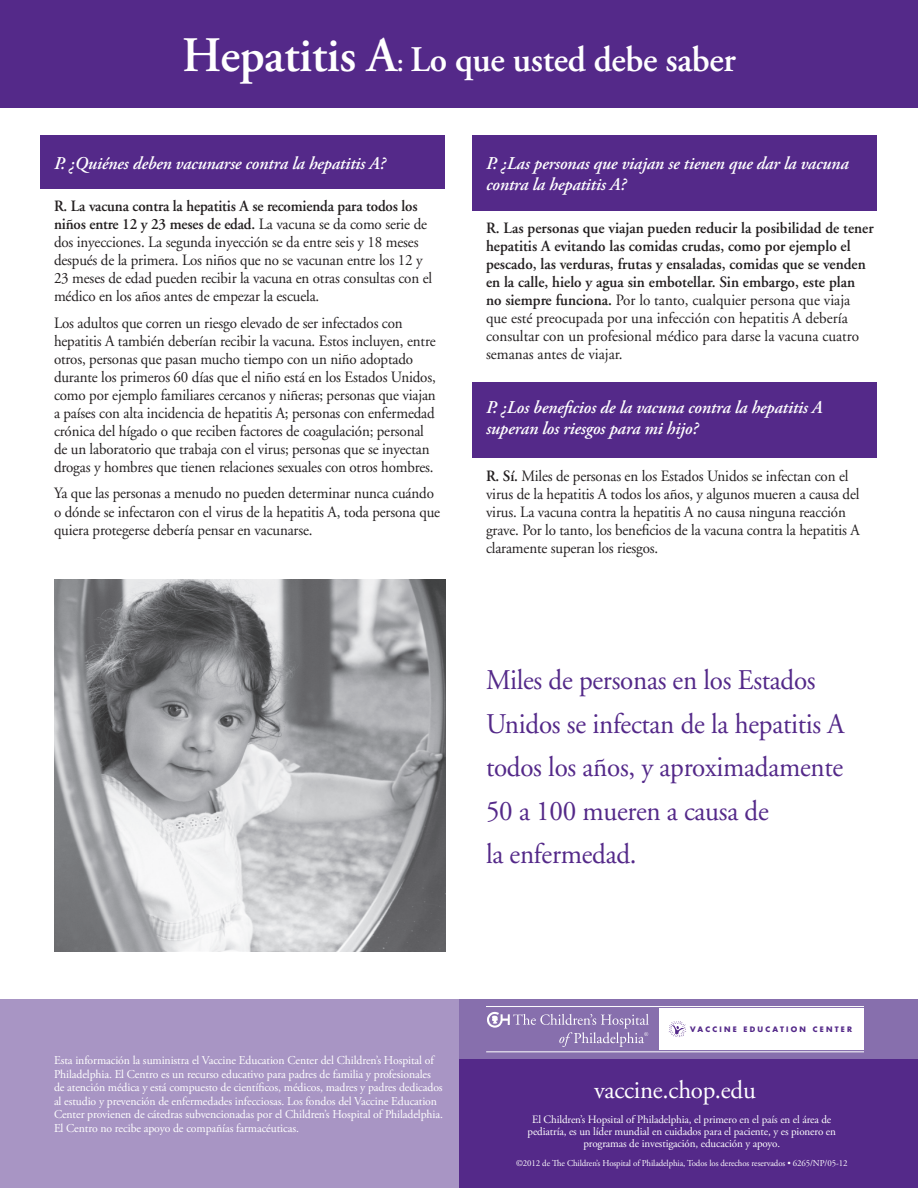
<style>
.page{position:relative;width:918px;height:1188px;background:#fff}
.page>*{position:absolute;margin:0;border:0;box-sizing:border-box;transform-origin:0 0}
.t1{font:600 36px "Adobe Garamond Pro";letter-spacing:-.01em;color:#fff}
.t2{font:28.5px/43.5px "Adobe Garamond";letter-spacing:-.01em;color:#542989;scale:.95 1}
.t3{font:25.5px "Adobe Garamond Pro";letter-spacing:-.01em;color:#fff}
.t4{font:italic 600 18px/21px "Adobe Garamond Pro";letter-spacing:-.01em;color:#fff}
.t5{font:15.75px/18px "Adobe Garamond";letter-spacing:-.01em;color:#231f20;scale:.95 1}
.t6{font:600 15.75px/18px "Adobe Garamond";color:#231f20;scale:.96 1}
.t7{font:12px/13.5px "Adobe Garamond Pro";letter-spacing:-.01em;color:#fff}
.t8{font:11.25px/12px "Adobe Garamond Pro";letter-spacing:-.01em;color:#fff;text-align:center}
.t9{font:9px "Adobe Garamond Pro";letter-spacing:-.01em;color:#fff}
.t10{font:700 7.35px "Futura";letter-spacing:.3em;color:#542989}
.s1{font-size:49.5px}
.s2{font-size:28.5px}
.s3{font-weight:600}
.s4{font-weight:400}
</style>
<div class="page">
<div style="left:472px;top:135px;width:406px;height:76px;background:#542989"></div>
<img style="left:54px;top:580px;width:392px;height:372px">
<div style="left:0;top:0;width:918px;height:108px;background:#542989"></div>
<div style="left:0;top:999px;width:473px;height:189px;background:#a895c4"></div>
<div style="left:459px;top:999px;width:459px;height:70px;background:#876fad"></div>
<div style="left:459px;top:1060px;width:459px;height:128px;background:#542989"></div>
<div style="left:659px;top:1008px;width:205px;height:42px;background:#fff"></div>
<svg style="left:487px;top:1011px;width:162px;height:36px"></svg>
<hr style="left:486px;top:1006px;width:378px;height:1px;background:#fff">
<hr style="left:486px;top:1052px;width:378px;height:1px;background:#fff">
<svg style="left:669px;top:1021px;width:17px;height:16px"></svg>
<div style="left:472px;top:382px;width:406px;height:76px;background:#542989"></div>
<div style="left:40px;top:135px;width:406px;height:54px;background:#542989"></div>
<h1 class="t1" style="left:182px;top:39px;width:555px"><span class="s1">Hepatitis A</span><span class="s2">:</span> Lo que usted debe saber</h1>
<p class="t4" style="left:54px;top:153px;width:333px">P. ¿Quiénes deben vacunarse contra la hepatitis A?</p>
<p class="t5" style="left:54px;top:198px;width:400px"><span class="s3">R. La vacuna contra la hepatitis A se recomienda para todos los niños entre 12 y 23 meses de edad.</span> La vacuna se da como serie de dos inyecciones. La segunda inyección se da entre seis y 18 meses después de la primera. Los niños que no se vacunan entre los 12 y 23 meses de edad pueden recibir la vacuna en otras consultas con el médico en los años antes de empezar la escuela.</p>
<p class="t5" style="left:54px;top:314px;width:403px">Los adultos que corren un riesgo elevado de ser infectados con hepatitis A también deberían recibir la vacuna. Estos incluyen, entre otros, personas que pasan mucho tiempo con un niño adoptado durante los primeros 60 días que el niño está en los Estados Unidos, como por ejemplo familiares cercanos y niñeras; personas que viajan a países con alta incidencia de hepatitis A; personas con enfermedad crónica del hígado o que reciben factores de coagulación; personal de un laboratorio que trabaja con el virus; personas que se inyectan drogas y hombres que tienen relaciones sexuales con otros hombres.</p>
<p class="t5" style="left:54px;top:485px;width:408px">Ya que las personas a menudo no pueden determinar nunca cuándo o dónde se infectaron con el virus de la hepatitis A, toda persona que quiera protegerse debería pensar en vacunarse.</p>
<p class="t4" style="left:486px;top:153px;width:364px">P. ¿Las personas que viajan se tienen que dar la vacuna contra la hepatitis A?</p>
<p class="t6" style="left:486px;top:219px;width:405px">R. Las personas que viajan pueden reducir la posibilidad de tener hepatitis A evitando las comidas crudas, como por ejemplo el pescado, las verduras, frutas y ensaladas, comidas que se venden en la calle, hielo y agua sin embotellar. Sin embargo, este plan no siempre funciona. <span class="s4">Por lo tanto, cualquier persona que viaja que esté preocupada por una infección con hepatitis A debería consultar con un profesional médico para darse la vacuna cuatro semanas antes de viajar.</span></p>
<p class="t4" style="left:486px;top:398px;width:338px">P. ¿Los beneficios de la vacuna contra la hepatitis A superan los riesgos para mi hijo?</p>
<p class="t5" style="left:486px;top:467px;width:395px"><span class="s3">R. Sí.</span> Miles de personas en los Estados Unidos se infectan con el virus de la hepatitis A todos los años, y algunos mueren a causa del virus. La vacuna contra la hepatitis A no causa ninguna reacción grave. Por lo tanto, los beneficios de la vacuna contra la hepatitis A claramente superan los riesgos.</p>
<h2 class="t2" style="left:486px;top:659px;width:379px">Miles de personas en los Estados<br>Unidos se infectan de la hepatitis A todos los años, y aproximadamente<br>50 a 100 mueren a causa de<br>la enfermedad.</h2>
<p class="t7" style="left:54px;top:1054px;width:391px">Esta información la suministra el Vaccine Education Center del Children’s Hospital of Philadelphia. El Centro es un recurso educativo para padres de familia y profesionales de atención médica y está compuesto de científicos, médicos, madres y padres dedicados al estudio y prevención de enfermedades infecciosas. Los fondos del Vaccine Education Center provienen de cátedras subvencionadas por el Children’s Hospital of Philadelphia.<br>El Centro no recibe apoyo de compañías farmacéuticas.</p>
<p class="t10" style="left:690px;top:1024px;width:163px">VACCINE EDUCATION CENTER</p>
<h3 class="t3" style="left:594px;top:1075px;width:163px">vaccine.chop.edu</h3>
<p class="t8" style="left:528px;top:1113px;width:310px">El Children’s Hopsital of Philadelphia, el primero en el país en el área de pediatría, es un líder mundial en cuidados para el paciente, y es pionero en programas de investigación, educación y apoyo.</p>
<p class="t9" style="left:516px;top:1158px;width:333px">©2012 de The Children’s Hospital of Philadelphia, Todos los derechos reservados • 6265/NP/05-12</p>
</div>
